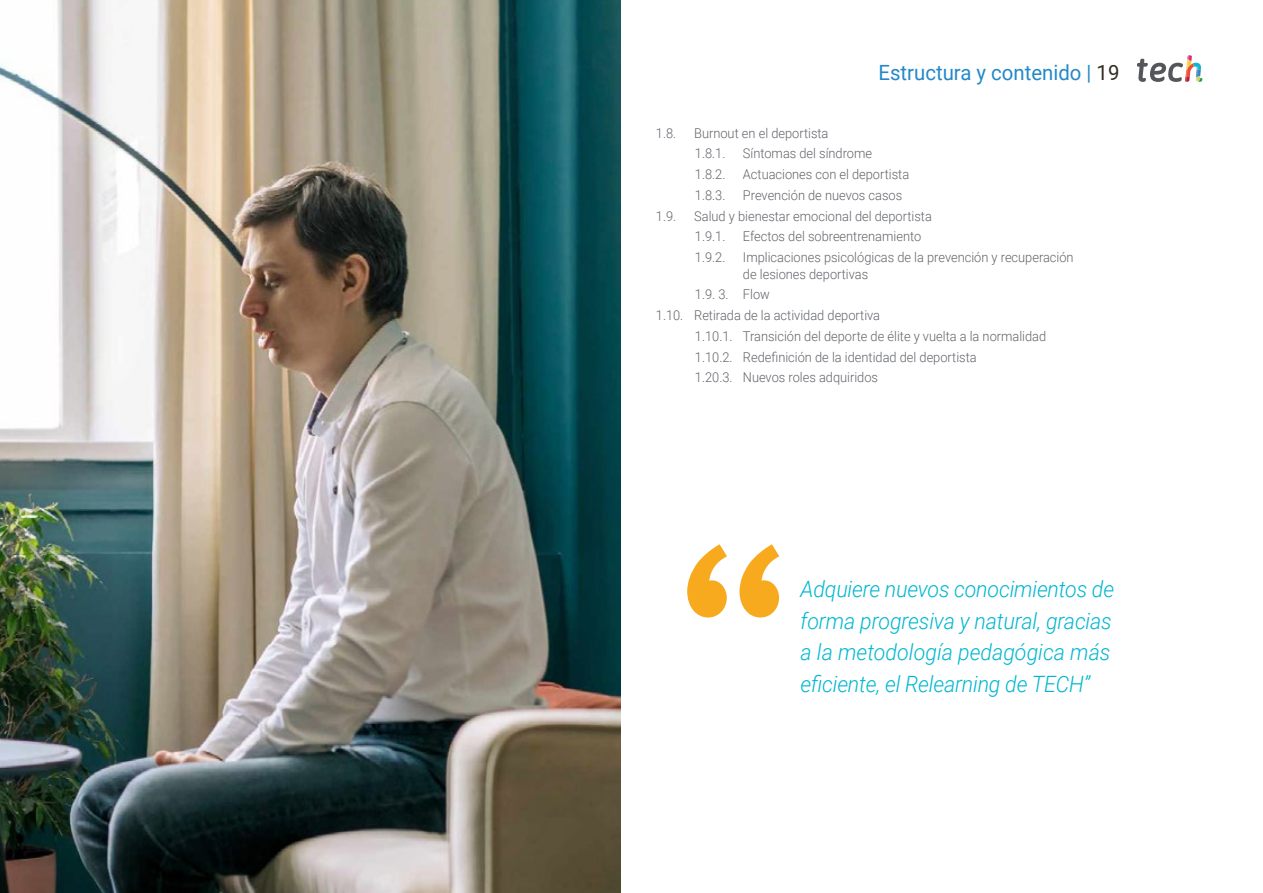
<style>
.page{position:relative;width:1263px;height:893px;background:#fff}
.page>*{position:absolute;margin:0;border:0;box-sizing:border-box;transform-origin:0 0}
.t1{font:italic 300 22.5px/31.5px "Roboto";letter-spacing:-.01em;color:#00b7d1;scale:.95 1}
.t2{font:21px "Roboto";color:#2488c9}
.t3{font:300 13.5px/20.7px "Roboto";color:#61646a;scale:.95 1}
.s1{color:#312e20}
</style>
<div class="page">
<img style="left:0;top:0;width:621px;height:893px">
<svg style="left:1137px;top:55px;width:65px;height:27px"></svg>
<svg style="left:687px;top:544px;width:92px;height:73px"></svg>
<h2 class="t2" style="left:878px;top:57px;width:242px">Estructura y contenido | <span class="s1">19</span></h2>
<p class="t3" style="left:656px;top:122px;width:23px">1.8.</p>
<p class="t3" style="left:694px;top:122px;width:143px">Burnout en el deportista<br>1.8.1.</p>
<p class="t3" style="left:743px;top:143px;width:137px">Síntomas del síndrome</p>
<p class="t3" style="left:695px;top:164px;width:34px">1.8.2.</p>
<p class="t3" style="left:743px;top:164px;width:177px">Actuaciones con el deportista</p>
<p class="t3" style="left:695px;top:184px;width:34px">1.8.3.</p>
<p class="t3" style="left:743px;top:184px;width:169px">Prevención de nuevos casos</p>
<p class="t3" style="left:656px;top:205px;width:23px">1.9.</p>
<p class="t3" style="left:694px;top:205px;width:252px">Salud y bienestar emocional del deportista<br>1.9.1.</p>
<p class="t3" style="left:743px;top:226px;width:189px">Efectos del sobreentrenamiento</p>
<p class="t3" style="left:695px;top:247px;width:34px">1.9.2.</p>
<p class="t3" style="left:743px;top:249px;width:350px;line-height:16.5px">Implicaciones psicológicas de la prevención y recuperación de lesiones deportivas</p>
<p class="t3" style="left:695px;top:284px;width:80px">1.9. 3. Flow</p>
<p class="t3" style="left:656px;top:305px;width:238px">1.10. Retirada de la actividad deportiva</p>
<p class="t3" style="left:695px;top:325px;width:371px">1.10.1. Transición del deporte de élite y vuelta a la normalidad</p>
<p class="t3" style="left:695px;top:346px;width:298px">1.10.2. Redefinición de la identidad del deportista</p>
<p class="t3" style="left:695px;top:367px;width:194px">1.20.3. Nuevos roles adquiridos</p>
<h1 class="t1" style="left:801px;top:573px;width:332px">Adquiere nuevos conocimientos de forma progresiva y natural, gracias a la metodología pedagógica más eficiente, el Relearning de TECH”</h1>
</div>
